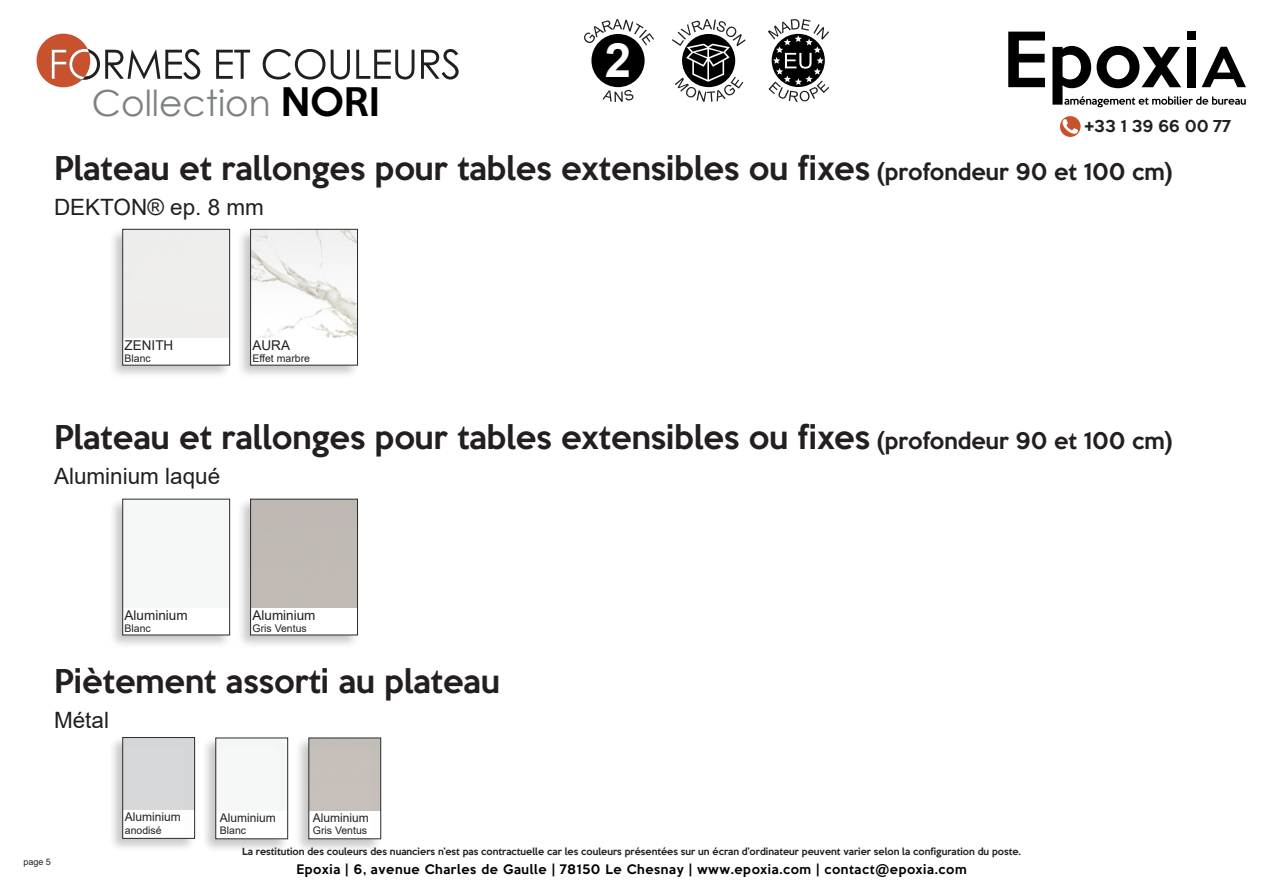
<style>
.page{position:relative;width:1263px;height:893px;background:#fff}
.page>*{position:absolute;margin:0;border:0;box-sizing:border-box;transform-origin:0 0}
.t1{font:700 47.4px "Arial";color:#fff}
.t2{font:36px "Century Gothic";color:#7e8183}
.t3{font:500 30px "Keep Calm";color:#231f20}
.t4{font:22.5px "Arial";color:#231f20}
.t5{font:500 15px "Keep Calm";color:#231f20}
.t6{font:13.5px "Arial";color:#231f20}
.t7{font:500 12px "Keep Calm";letter-spacing:.05em;color:#000}
.t8{font:12px "Arial";color:#231f20}
.t9{font:10.5px "Arial";color:#231f20}
.t10{font:500 9px "Keep Calm";color:#231f20}
.t11{font:9px "Arial";color:#231f20}
.s1{font-family:"Keep Calm";font-weight:500;color:#000001}
.s2{font-size:21px}
</style>
<div class="page">
<div style="left:37px;top:34px;width:53px;height:53px;background:#c8522d;border-radius:50%"></div>
<svg style="left:672px;top:19px;width:74px;height:83px"></svg>
<div style="left:591px;top:34px;width:54px;height:53px;background:#000001;border-radius:50%"></div>
<svg style="left:584px;top:19px;width:70px;height:26px"></svg>
<svg style="left:602px;top:90px;width:31px;height:12px"></svg>
<svg style="left:216px;top:50px;width:34px;height:29px"></svg>
<svg style="left:263px;top:49px;width:62px;height:31px"></svg>
<svg style="left:331px;top:50px;width:19px;height:30px"></svg>
<svg style="left:356px;top:50px;width:58px;height:30px"></svg>
<svg style="left:421px;top:49px;width:38px;height:31px"></svg>
<svg style="left:52px;top:49px;width:148px;height:31px"></svg>
<div style="left:1060px;top:116px;width:20px;height:21px;background:#c8522d;border-radius:50%"></div>
<svg style="left:1062px;top:119px;width:16px;height:15px"></svg>
<svg style="left:1008px;top:32px;width:37px;height:55px"></svg>
<div style="left:1187px;top:31px;width:9px;height:9px;background:#000"></div>
<svg style="left:1052px;top:46px;width:194px;height:61px"></svg>
<svg style="left:768px;top:19px;width:61px;height:83px"></svg>
<div style="left:108px;top:735px;width:89px;height:118px;background:#231f20;opacity:.25"></div>
<div style="left:123px;top:737px;width:72px;height:101px;border:1px solid #292c2f"></div>
<div style="left:201px;top:735px;width:89px;height:118px;background:#231f20;opacity:.25"></div>
<div style="left:216px;top:738px;width:72px;height:101px;border:1px solid #292c2f"></div>
<div style="left:294px;top:735px;width:89px;height:118px;background:#231f20;opacity:.25"></div>
<div style="left:309px;top:738px;width:72px;height:101px;border:1px solid #292c2f"></div>
<div style="left:108px;top:227px;width:124px;height:152px;background:#231f20;opacity:.25"></div>
<div style="left:123px;top:229px;width:107px;height:136px;background:linear-gradient(to bottom,#e9e9e7,#f9f8f8)"></div>
<div style="left:108px;top:497px;width:124px;height:152px;background:#231f20;opacity:.25"></div>
<div style="left:123px;top:499px;width:107px;height:136px;background:#fff"></div>
<div style="left:236px;top:497px;width:124px;height:152px;background:#231f20;opacity:.25"></div>
<svg style="left:251px;top:499px;width:106px;height:136px;fill:#c0bab5"></svg>
<div style="left:236px;top:227px;width:124px;height:152px;background:#231f20;opacity:.25"></div>
<div style="left:251px;top:229px;width:106px;height:136px;background:#fff"></div>
<div style="left:123px;top:499px;width:106px;height:109px;background:#f6f8f7"></div>
<img style="left:252px;top:231px;width:104px;height:107px">
<div style="left:123px;top:229px;width:107px;height:136px;border:1px solid #292c2f"></div>
<div style="left:250px;top:499px;width:108px;height:136px;border:1px solid #292c2f"></div>
<div style="left:250px;top:229px;width:108px;height:136px;border:1px solid #292c2f"></div>
<p class="t2" style="left:92px;top:78px;width:290px">Collection <span class="s1">NORI</span></p>
<h1 class="t1" style="left:605px;top:27px;width:28px">2</h1>
<p class="t5" style="left:1084px;top:113px;width:148px">+33 1 39 66 00 77</p>
<p class="t3" style="left:54px;top:142px;width:1120px">Plateau et rallonges pour tables extensibles ou fixes <span class="s2">(profondeur 90 et 100 cm)</span></p>
<p class="t4" style="left:54px;top:192px;width:211px">DEKTON® ep. 8 mm</p>
<p class="t6" style="left:125px;top:336px;width:50px">ZENITH</p>
<p class="t9" style="left:125px;top:351px;width:28px">Blanc</p>
<p class="t6" style="left:252px;top:336px;width:39px">AURA</p>
<p class="t9" style="left:252px;top:351px;width:59px">Effet marbre</p>
<p class="t3" style="left:54px;top:412px;width:1120px">Plateau et rallonges pour tables extensibles ou fixes <span class="s2">(profondeur 90 et 100 cm)</span></p>
<p class="t4" style="left:54px;top:461px;width:168px">Aluminium laqué</p>
<p class="t6" style="left:125px;top:605px;width:65px">Aluminium</p>
<p class="t9" style="left:125px;top:621px;width:28px">Blanc</p>
<p class="t6" style="left:252px;top:605px;width:65px">Aluminium</p>
<p class="t9" style="left:252px;top:621px;width:56px">Gris Ventus</p>
<p class="t3" style="left:54px;top:655px;width:447px">Piètement assorti au plateau</p>
<p class="t4" style="left:54px;top:705px;width:57px">Métal</p>
<p class="t11" style="left:23px;top:855px;width:29px">page 5</p>
<p class="t8" style="left:125px;top:809px;width:58px">Aluminium</p>
<p class="t9" style="left:125px;top:823px;width:38px">anodisé</p>
<p class="t8" style="left:220px;top:809px;width:58px">Aluminium</p>
<p class="t9" style="left:220px;top:823px;width:28px">Blanc</p>
<p class="t8" style="left:313px;top:809px;width:58px">Aluminium</p>
<p class="t9" style="left:313px;top:823px;width:56px">Gris Ventus</p>
<p class="t10" style="left:242px;top:843px;width:780px">La restitution des couleurs des nuanciers n’est pas contractuelle car les couleurs présentées sur un écran d’ordinateur peuvent varier selon la configuration du poste.</p>
<p class="t7" style="left:296px;top:859px;width:672px">Epoxia | 6, avenue Charles de Gaulle | 78150 Le Chesnay | www.epoxia.com | contact@epoxia.com</p>
</div>
